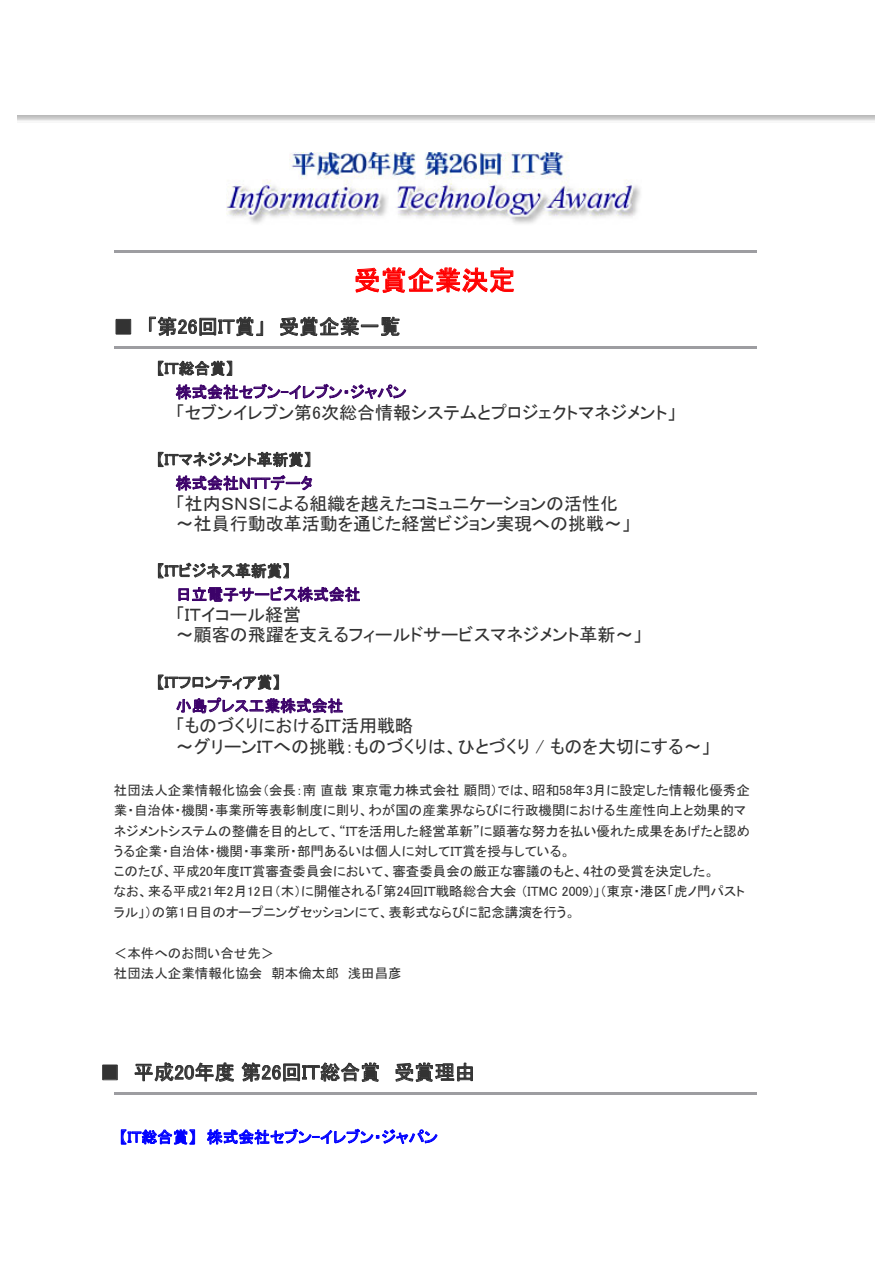
<style>
.page{position:relative;width:893px;height:1263px;background:#fff}
.page>*{position:absolute;margin:0;border:0;box-sizing:border-box;transform-origin:0 0}
.t1{font:27px "MS P Gothic";color:#f00}
.t2{font:20.25px "MS P Gothic";color:#333}
.t3{font:18px/20.2px "MS P Gothic";color:#333}
.t4{font:15.75px "MS P Gothic";color:#3c0269}
.t5{font:15.75px "MS P Gothic";color:#333}
.t6{font:15.75px "MS P Gothic";color:#00f}
.t7{font:13.5px/20.2px "MS P Gothic";color:#333}
</style>
<div class="page">
<svg style="left:17px;top:115px;width:858px;height:6px;background:#cfcfcf"></svg>
<img style="left:227px;top:152px;width:413px;height:72px">
<hr style="left:114px;top:250px;width:642px;height:2px;background:#9d9da1">
<svg style="left:355px;top:267px;width:159px;height:26px"></svg>
<div style="left:116px;top:319px;width:15px;height:15px;border:1px solid #333"></div>
<svg style="left:149px;top:317px;width:114px;height:19px"></svg>
<svg style="left:280px;top:317px;width:120px;height:19px"></svg>
<hr style="left:114px;top:347px;width:642px;height:2px;background:#9d9da1">
<svg style="left:158px;top:361px;width:74px;height:15px"></svg>
<svg style="left:176px;top:384px;width:230px;height:16px"></svg>
<svg style="left:158px;top:452px;width:152px;height:15px"></svg>
<svg style="left:176px;top:475px;width:136px;height:16px"></svg>
<svg style="left:158px;top:563px;width:131px;height:15px"></svg>
<svg style="left:179px;top:586px;width:181px;height:16px"></svg>
<svg style="left:158px;top:675px;width:121px;height:15px"></svg>
<svg style="left:176px;top:698px;width:167px;height:16px"></svg>
<div style="left:103px;top:1065px;width:14px;height:15px;border:1px solid #333"></div>
<svg style="left:135px;top:1063px;width:99px;height:30px"></svg>
<svg style="left:241px;top:1062px;width:138px;height:20px"></svg>
<svg style="left:395px;top:1063px;width:78px;height:19px"></svg>
<hr style="left:114px;top:1093px;width:642px;height:2px;background:#9d9da1">
<svg style="left:121px;top:1129px;width:74px;height:15px"></svg>
<svg style="left:207px;top:1129px;width:230px;height:16px"></svg>
<h1 class="t1" style="left:353px;top:266px;width:163px">受賞企業決定</h1>
<h2 class="t2" style="left:113px;top:316px;width:288px">■ 「第26回IT賞」 受賞企業一覧</h2>
<p class="t5" style="left:157px;top:360px;width:79px">【ＩＴ総合賞】</p>
<p class="t4" style="left:176px;top:384px;width:232px">株式会社セブン-イレブン・ジャパン</p>
<h3 class="t3" style="left:176px;top:402px;width:502px">「セブンイレブン第6次総合情報システムとプロジェクトマネジメント」</h3>
<p class="t5" style="left:157px;top:452px;width:157px">【ＩＴマネジメント革新賞】</p>
<p class="t4" style="left:176px;top:475px;width:138px">株式会社ＮＴＴデータ</p>
<h3 class="t3" style="left:176px;top:493px;width:457px">「社内ＳＮＳによる組織を越えたコミュニケーションの活性化～社員行動改革活動を通じた経営ビジョン実現への挑戦～」</h3>
<p class="t5" style="left:157px;top:563px;width:135px">【ＩＴビジネス革新賞】</p>
<p class="t4" style="left:176px;top:587px;width:186px">日立電子サービス株式会社</p>
<h3 class="t3" style="left:176px;top:604px;width:468px">「ＩＴイコール経営<br>～顧客の飛躍を支えるフィールドサービスマネジメント革新～」</h3>
<p class="t5" style="left:157px;top:674px;width:125px">【ＩＴフロンティア賞】</p>
<p class="t4" style="left:176px;top:698px;width:169px">小島プレス工業株式会社</p>
<h3 class="t3" style="left:176px;top:716px;width:536px">「ものづくりにおけるＩＴ活用戦略<br>～グリーンＩＴへの挑戦：ものづくりは、ひとづくり / ものを大切にする～」</h3>
<p class="t7" style="left:114px;top:780px;width:638px">社団法人企業情報化協会（会長：南 直哉 東京電力株式会社 顧問）では、昭和58年3月に設定した情報化優秀企業・自治体・機関・事業所等表彰制度に則り、わが国の産業界ならびに行政機関における生産性向上と効果的マネジメントシステムの整備を目的として、“ＩＴを活用した経営革新”に顕著な努力を払い優れた成果をあげたと認めうる企業・自治体・機関・事業所・部門あるいは個人に対してＩＴ賞を授与している。<br>このたび、平成20年度ＩＴ賞審査委員会において、審査委員会の厳正な審議のもと、4社の受賞を決定した。<br>なお、来る平成21年2月12日（木）に開催される「第24回ＩＴ戦略総合大会 （ITMC 2009)」（東京・港区「虎ノ門パストラル」）の第1日目のオープニングセッションにて、表彰式ならびに記念講演を行う。</p>
<p class="t7" style="left:114px;top:943px;width:289px">＜本件へのお問い合せ先＞<br>社団法人企業情報化協会 朝本倫太郎 浅田昌彦</p>
<h2 class="t2" style="left:100px;top:1062px;width:377px">■ 平成20年度第26回ＩＴ総合賞 受賞理由</h2>
<p class="t6" style="left:119px;top:1129px;width:320px">【ＩＴ総合賞】 株式会社セブン-イレブン・ジャパン</p>
</div>
